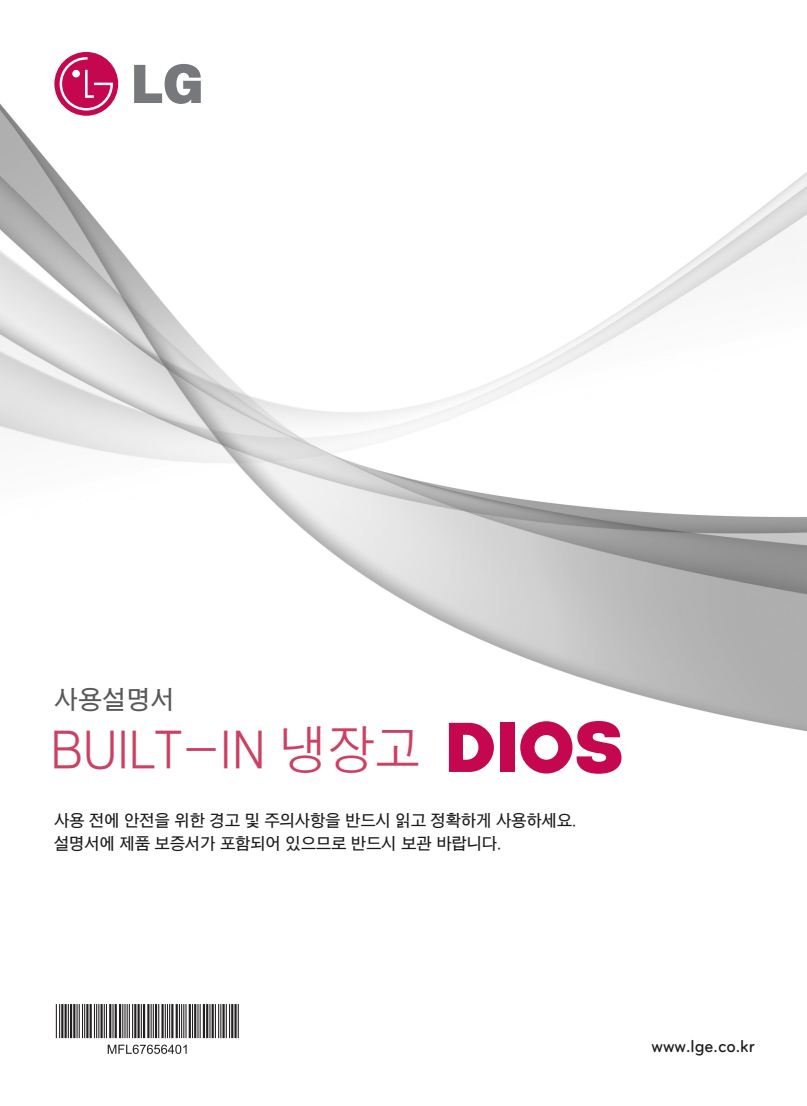
<style>
.page{position:relative;width:807px;height:1106px;background:#fff}
.page>*{position:absolute;margin:0;border:0;box-sizing:border-box;transform-origin:0 0}
.t1{font:500 52.5px "HY Go Thic";letter-spacing:-.06em;color:#cd4062;scale:.95 1}
.t2{font:700 25.5px "HY Go Thic";color:#595959;scale:.95 1}
.t3{font:500 18px "Bryant LG";color:#1a1a1a;scale:.95 1}
.t4{font:700 16.5px/22.5px "HY Go Thic";letter-spacing:-.03em;color:#1a1a1a;scale:.95 1}
</style>
<div class="page">
<img style="left:0;top:51px;width:807px;height:954px">
<svg style="left:134px;top:64px;width:67px;height:40px"></svg>
<svg style="left:54px;top:52px;width:64px;height:64px"></svg>
<svg style="left:60px;top:57px;width:53px;height:53px"></svg>
<div style="left:500px;top:723px;width:14px;height:49px;background:#c50750"></div>
<svg style="left:449px;top:723px;width:45px;height:49px"></svg>
<svg style="left:520px;top:721px;width:101px;height:52px"></svg>
<svg style="left:108px;top:1044px;width:79px;height:9px"></svg>
<hr style="left:56px;top:1004px;width:1px;height:34px;background:#231f20">
<hr style="left:59px;top:1004px;width:1px;height:34px;background:#231f20">
<hr style="left:61px;top:1004px;width:2px;height:34px;background:#231f20">
<hr style="left:65px;top:1004px;width:2px;height:34px;background:#231f20">
<hr style="left:68px;top:1004px;width:1px;height:34px;background:#231f20">
<hr style="left:70px;top:1004px;width:2px;height:34px;background:#231f20">
<hr style="left:73px;top:1004px;width:2px;height:34px;background:#231f20">
<hr style="left:77px;top:1004px;width:1px;height:34px;background:#231f20">
<hr style="left:79px;top:1004px;width:1px;height:34px;background:#231f20">
<hr style="left:82px;top:1004px;width:1px;height:34px;background:#231f20">
<hr style="left:84px;top:1004px;width:1px;height:34px;background:#231f20">
<hr style="left:86px;top:1004px;width:3px;height:34px;background:#231f20">
<hr style="left:90px;top:1004px;width:2px;height:34px;background:#231f20">
<hr style="left:94px;top:1004px;width:1px;height:34px;background:#231f20">
<hr style="left:96px;top:1004px;width:1px;height:34px;background:#231f20">
<hr style="left:98px;top:1004px;width:1px;height:34px;background:#231f20">
<hr style="left:100px;top:1004px;width:3px;height:34px;background:#231f20">
<hr style="left:104px;top:1004px;width:1px;height:34px;background:#231f20">
<hr style="left:106px;top:1004px;width:1px;height:34px;background:#231f20">
<hr style="left:109px;top:1004px;width:2px;height:34px;background:#231f20">
<hr style="left:112px;top:1004px;width:2px;height:34px;background:#231f20">
<hr style="left:115px;top:1004px;width:2px;height:34px;background:#231f20">
<hr style="left:119px;top:1004px;width:2px;height:34px;background:#231f20">
<hr style="left:122px;top:1004px;width:1px;height:34px;background:#231f20">
<hr style="left:124px;top:1004px;width:2px;height:34px;background:#231f20">
<hr style="left:127px;top:1004px;width:1px;height:34px;background:#231f20">
<hr style="left:129px;top:1004px;width:1px;height:34px;background:#231f20">
<hr style="left:132px;top:1004px;width:1px;height:34px;background:#231f20">
<hr style="left:134px;top:1004px;width:2px;height:34px;background:#231f20">
<hr style="left:138px;top:1004px;width:2px;height:34px;background:#231f20">
<hr style="left:141px;top:1004px;width:1px;height:34px;background:#231f20">
<hr style="left:143px;top:1004px;width:2px;height:34px;background:#231f20">
<hr style="left:147px;top:1004px;width:2px;height:34px;background:#231f20">
<hr style="left:151px;top:1004px;width:1px;height:34px;background:#231f20">
<hr style="left:153px;top:1004px;width:1px;height:34px;background:#231f20">
<hr style="left:155px;top:1004px;width:2px;height:34px;background:#231f20">
<hr style="left:158px;top:1004px;width:1px;height:34px;background:#231f20">
<hr style="left:161px;top:1004px;width:3px;height:34px;background:#231f20">
<hr style="left:165px;top:1004px;width:1px;height:34px;background:#231f20">
<hr style="left:167px;top:1004px;width:1px;height:34px;background:#231f20">
<hr style="left:169px;top:1004px;width:1px;height:34px;background:#231f20">
<hr style="left:171px;top:1004px;width:2px;height:34px;background:#231f20">
<hr style="left:176px;top:1004px;width:2px;height:34px;background:#231f20">
<hr style="left:179px;top:1004px;width:1px;height:34px;background:#231f20">
<hr style="left:181px;top:1004px;width:1px;height:34px;background:#231f20">
<hr style="left:183px;top:1004px;width:1px;height:34px;background:#231f20">
<hr style="left:185px;top:1004px;width:2px;height:34px;background:#231f20">
<hr style="left:189px;top:1004px;width:2px;height:34px;background:#231f20">
<hr style="left:192px;top:1004px;width:1px;height:34px;background:#231f20">
<hr style="left:194px;top:1004px;width:2px;height:34px;background:#231f20">
<hr style="left:197px;top:1004px;width:2px;height:34px;background:#231f20">
<hr style="left:200px;top:1004px;width:1px;height:34px;background:#231f20">
<hr style="left:203px;top:1004px;width:2px;height:34px;background:#231f20">
<hr style="left:206px;top:1004px;width:2px;height:34px;background:#231f20">
<hr style="left:209px;top:1004px;width:2px;height:34px;background:#231f20">
<hr style="left:212px;top:1004px;width:2px;height:34px;background:#231f20">
<hr style="left:215px;top:1004px;width:1px;height:34px;background:#231f20">
<hr style="left:218px;top:1004px;width:1px;height:34px;background:#231f20">
<hr style="left:220px;top:1004px;width:1px;height:34px;background:#231f20">
<hr style="left:222px;top:1004px;width:3px;height:34px;background:#231f20">
<hr style="left:226px;top:1004px;width:1px;height:34px;background:#231f20">
<hr style="left:229px;top:1004px;width:1px;height:34px;background:#231f20">
<hr style="left:231px;top:1004px;width:2px;height:34px;background:#231f20">
<hr style="left:234px;top:1004px;width:3px;height:34px;background:#231f20">
<hr style="left:238px;top:1004px;width:1px;height:34px;background:#231f20">
<h2 class="t2" style="left:54px;top:688px;width:129px">사용설명서</h2>
<h1 class="t1" style="left:50px;top:728px;width:394px">BUILT-IN 냉장고</h1>
<p class="t4" style="left:54px;top:811px;width:551px">사용 전에 안전을 위한 경고 및 주의사항을 반드시 읽고 정확하게 사용하세요. 설명서에 제품 보증서가 포함되어 있으므로 반드시 보관 바랍니다.</p>
<p class="t3" style="left:652px;top:1039px;width:110px">www.lge.co.kr</p>
</div>
